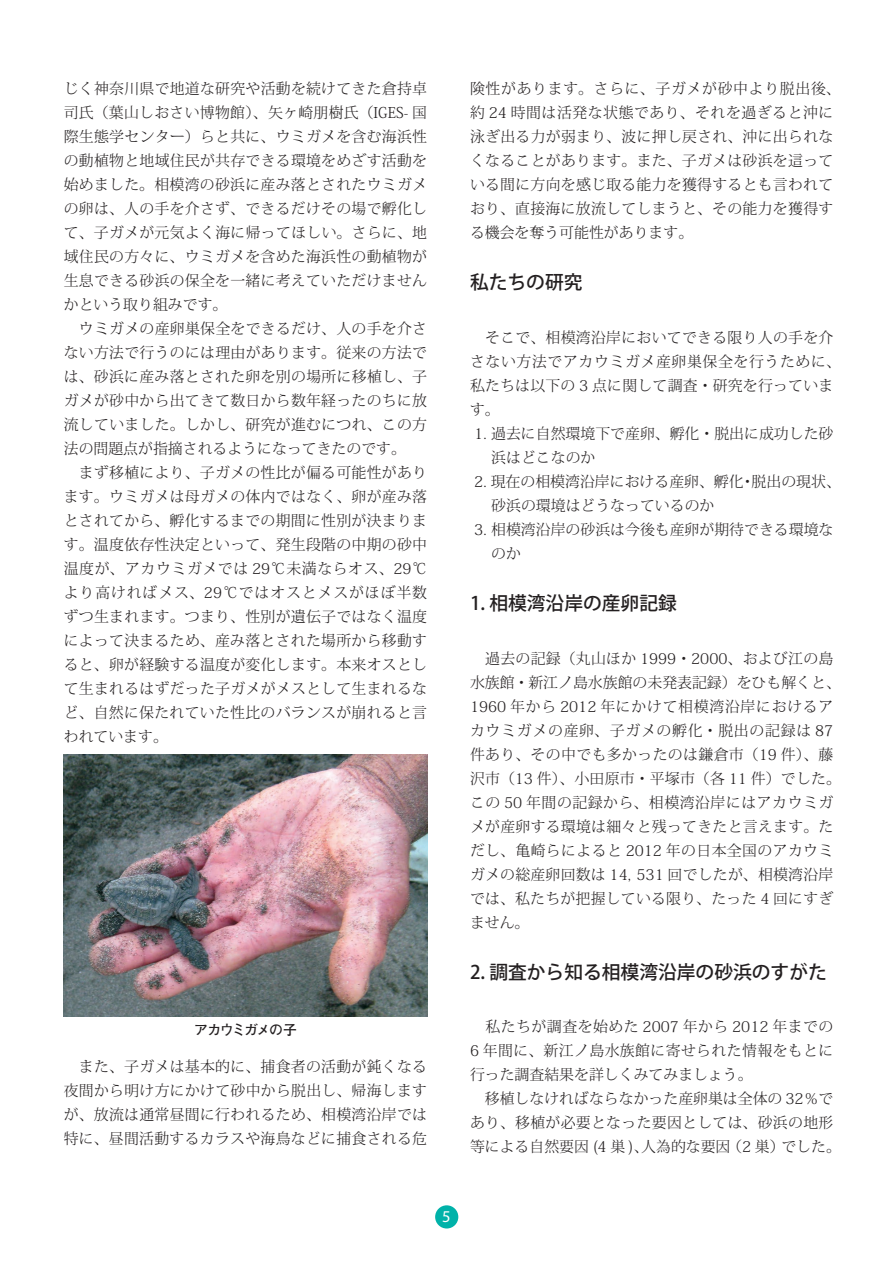
<style>
.page{position:relative;width:893px;height:1263px;background:#fff}
.page>*{position:absolute;margin:0;border:0;box-sizing:border-box;transform-origin:0 0}
.t1{font:500 18.75px "Koz Go Pro";color:#231f20}
.t2{font:16.5px "Myriad Pro";color:#fff}
.t3{font:300 14.85px/24px "Koz Min Pro";letter-spacing:.02em;color:#231f20}
.t4{font:300 14.85px/24px "Koz Min Pro";color:#231f20}
.t5{font:700 13.8px "Futo Go B101 Pro";letter-spacing:-.09em;color:#231f20}
</style>
<div class="page">
<img style="left:64px;top:755px;width:364px;height:261px">
<div style="left:435px;top:1205px;width:23px;height:23px;background:#00b2a9;border-radius:50%"></div>
<p class="t3" style="left:64px;top:76px;width:365px">じく神奈川県で地道な研究や活動を続けてきた倉持卓司氏（葉山しおさい博物館）、矢ヶ崎朋樹氏（IGES- 国際生態学センター）らと共に、ウミガメを含む海浜性の動植物と地域住民が共存できる環境をめざす活動を始めました。相模湾の砂浜に産み落とされたウミガメの卵は、人の手を介さず、できるだけその場で孵化して、子ガメが元気よく海に帰ってほしい。さらに、地域住民の方々に、ウミガメを含めた海浜性の動植物が生息できる砂浜の保全を一緒に考えていただけませんかという取り組みです。<br>　ウミガメの産卵巣保全をできるだけ、人の手を介さない方法で行うのには理由があります。従来の方法では、砂浜に産み落とされた卵を別の場所に移植し、子ガメが砂中から出てきて数日から数年経ったのちに放流していました。しかし、研究が進むにつれ、この方法の問題点が指摘されるようになってきたのです。<br>　まず移植により、子ガメの性比が偏る可能性があります。ウミガメは母ガメの体内ではなく、卵が産み落とされてから、孵化するまでの期間に性別が決まります。温度依存性決定といって、発生段階の中期の砂中温度が、アカウミガメでは 29℃未満ならオス、29℃より高ければメス、29℃ではオスとメスがほぼ半数ずつ生まれます。つまり、性別が遺伝子ではなく温度によって決まるため、産み落とされた場所から移動すると、卵が経験する温度が変化します。本来オスとして生まれるはずだった子ガメがメスとして生まれるなど、自然に保たれていた性比のバランスが崩れると言われています。</p>
<p class="t5" style="left:194px;top:1019px;width:104px">アカウミガメの子</p>
<p class="t3" style="left:64px;top:1054px;width:365px;text-align:justify">　また、子ガメは基本的に、捕食者の活動が鈍くなる夜間から明け方にかけて砂中から脱出し、帰海しますが、放流は通常昼間に行われるため、相模湾沿岸では特に、昼間活動するカラスや海鳥などに捕食される危</p>
<p class="t3" style="left:470px;top:76px;width:372px">険性があります。さらに、子ガメが砂中より脱出後、約 24 時間は活発な状態であり、それを過ぎると沖に泳ぎ出る力が弱まり、波に押し戻され、沖に出られなくなることがあります。また、子ガメは砂浜を這っている間に方向を感じ取る能力を獲得するとも言われており、直接海に放流してしまうと、その能力を獲得する機会を奪う可能性があります。</p>
<p class="t1" style="left:470px;top:270px;width:114px">私たちの研究</p>
<p class="t3" style="left:470px;top:325px;width:372px">　そこで、相模湾沿岸においてできる限り人の手を介さない方法でアカウミガメ産卵巣保全を行うために、私たちは以下の 3 点に関して調査・研究を行っています。</p>
<p class="t4" style="left:491px;top:421px;width:344px;text-indent:-17px">1. 過去に自然環境下で産卵、孵化・脱出に成功した砂浜はどこなのか</p>
<p class="t4" style="left:491px;top:469px;width:351px;text-indent:-17px">2. 現在の相模湾沿岸における産卵、孵化・脱出の現状、砂浜の環境はどうなっているのか</p>
<p class="t4" style="left:491px;top:517px;width:344px;text-indent:-17px">3. 相模湾沿岸の砂浜は今後も産卵が期待できる環境なのか</p>
<p class="t1" style="left:470px;top:591px;width:208px">1. 相模湾沿岸の産卵記録</p>
<p class="t3" style="left:470px;top:646px;width:372px">　過去の記録（丸山ほか 1999・2000、および江の島水族館・新江ノ島水族館の未発表記録）をひも解くと、<br>1960 年から 2012 年にかけて相模湾沿岸におけるアカウミガメの産卵、子ガメの孵化・脱出の記録は 87件あり、その中でも多かったのは鎌倉市（19 件）、藤沢市（13 件）、小田原市・平塚市（各 11 件）でした。この 50 年間の記録から、相模湾沿岸にはアカウミガメが産卵する環境は細々と残ってきたと言えます。ただし、亀崎らによると 2012 年の日本全国のアカウミガメの総産卵回数は 14, 531 回でしたが、相模湾沿岸では、私たちが把握している限り、たった 4 回にすぎません。</p>
<p class="t1" style="left:470px;top:960px;width:358px">2. 調査から知る相模湾沿岸の砂浜のすがた</p>
<p class="t4" style="left:470px;top:1014px;width:372px">　私たちが調査を始めた 2007 年から 2012 年までの<br>6 年間に、新江ノ島水族館に寄せられた情報をもとに行った調査結果を詳しくみてみましょう。<br>　移植しなければならなかった産卵巣は全体の 32％であり、移植が必要となった要因としては、砂浜の地形等による自然要因 (4 巣 )、人為的な要因（2 巣）でした。</p>
<p class="t2" style="left:442px;top:1206px;width:10px">5</p>
</div>
